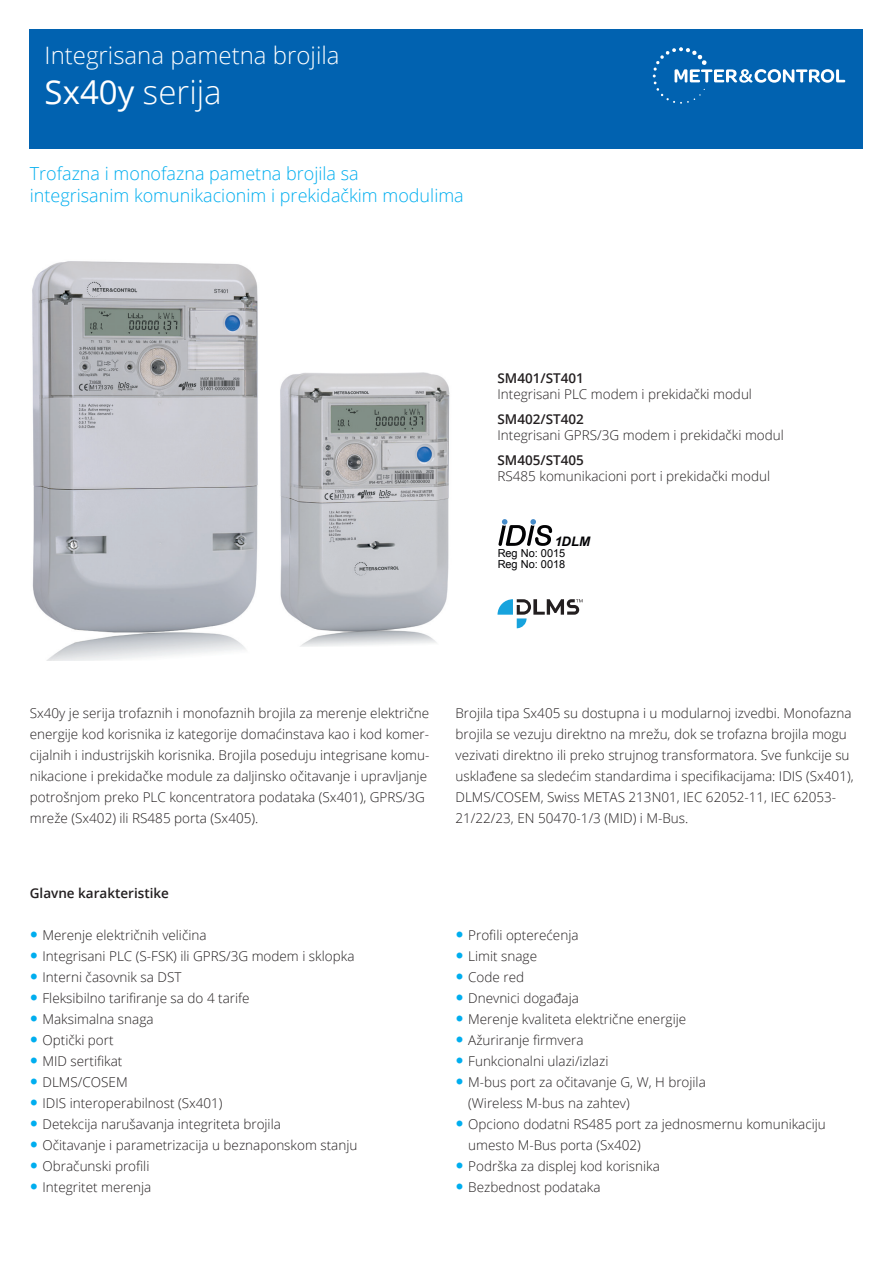
<style>
.page{position:relative;width:893px;height:1263px;background:#fff}
.page>*{position:absolute;margin:0;border:0;box-sizing:border-box;transform-origin:0 0}
.t1{font:300 33px "Open Sans";color:#fff}
.t2{font:300 24px "Open Sans";color:#fff}
.t3{font:300 18px/21.6px "Open Sans";color:#00aeef}
.t4{font:300 13.5px/21px "Open Sans";color:#231f20}
.Bullets{font:600 13.5px "Open Sans";color:#231f20}
.t5{font:italic 700 13.05px "Arial";color:#020204}
.t6{font:10.95px/11.1px "Arial";color:#020204}
.s1{font-weight:400}
</style>
<div class="page">
<div style="left:30px;top:30px;width:833px;height:119px;background:#0162b0"></div>
<svg style="left:653px;top:47px;width:192px;height:57px"></svg>
<img style="left:32px;top:261px;width:226px;height:399px">
<img style="left:280px;top:373px;width:170px;height:274px">
<svg style="left:498px;top:519px;width:54px;height:27px"></svg>
<svg style="left:497px;top:599px;width:86px;height:29px"></svg>
<p class="t2" style="left:45px;top:39px;width:296px">Integrisana pametna brojila</p>
<p class="t1" style="left:45px;top:69px;width:179px"><span class="s1">Sx40y</span> serija</p>
<p class="t3" style="left:30px;top:162px;width:436px">Trofazna i monofazna pametna brojila sa<br>integrisanim komunikacionim i prekidačkim modulima</p>
<p class="Bullets" style="left:497px;top:369px;width:88px">SM401/ST401</p>
<p class="t4" style="left:497px;top:384px;width:256px">Integrisani PLC modem i prekidački modul</p>
<p class="Bullets" style="left:497px;top:410px;width:88px">SM402/ST402</p>
<p class="t4" style="left:497px;top:425px;width:288px">Integrisani GPRS/3G modem i prekidački modul</p>
<p class="Bullets" style="left:497px;top:451px;width:88px">SM405/ST405</p>
<p class="t4" style="left:497px;top:465px;width:274px">RS485 komunikacioni port i prekidački modul</p>
<p class="t5" style="left:554px;top:533px;width:37px">1DLM</p>
<p class="t6" style="left:497px;top:548px;width:69px">Reg No: 0015<br>Reg No: 0018</p>
<p class="t4" style="left:30px;top:702px;width:401px">Sx40y je serija trofaznih i monofaznih brojila za merenje električne energije kod korisnika iz kategorije domaćinstava kao i kod komer&shy;cijalnih i industrijskih korisnika. Brojila poseduju integrisane komu&shy;nikacione i prekidačke module za daljinsko očitavanje i upravljanje potrošnjom preko PLC koncentratora podataka (Sx401), GPRS/3G mreže (Sx402) ili RS485 porta (Sx405).</p>
<p class="t4" style="left:455px;top:702px;width:400px">Brojila tipa Sx405 su dostupna i u modularnoj izvedbi. Monofazna brojila se vezuju direktno na mrežu, dok se trofazna brojila mogu vezivati direktno ili preko strujnog transformatora. Sve funkcije su usklađene sa sledećim standardima i specifikacijama: IDIS (Sx401), DLMS/COSEM, Swiss METAS 213N01, IEC 62052-11, IEC 62053- 21/22/23, EN 50470-1/3 (MID) i M-Bus.</p>
<p class="Bullets" style="left:30px;top:883px;width:141px">Glavne karakteristike</p>
<p class="t4" style="left:43px;top:924px;width:166px">Merenje električnih veličina</p>
<p class="t4" style="left:43px;top:945px;width:313px">Integrisani PLC (S-FSK) ili GPRS/3G modem i sklopka</p>
<p class="t4" style="left:43px;top:966px;width:141px">Interni časovnik sa DST</p>
<p class="t4" style="left:43px;top:987px;width:209px">Fleksibilno tarifiranje sa do 4 tarife</p>
<p class="t4" style="left:43px;top:1008px;width:113px">Maksimalna snaga</p>
<p class="t4" style="left:43px;top:1029px;width:73px">Optički port</p>
<p class="t4" style="left:43px;top:1050px;width:81px">MID sertifikat</p>
<p class="t4" style="left:43px;top:1071px;width:87px">DLMS/COSEM</p>
<p class="t4" style="left:43px;top:1092px;width:182px">IDIS interoperabilnost (Sx401)</p>
<p class="t4" style="left:43px;top:1113px;width:240px">Detekcija narušavanja integriteta brojila</p>
<p class="t4" style="left:43px;top:1134px;width:316px">Očitavanje i parametrizacija u beznaponskom stanju</p>
<p class="t4" style="left:43px;top:1155px;width:108px">Obračunski profili</p>
<p class="t4" style="left:43px;top:1176px;width:110px">Integritet merenja</p>
<p class="t4" style="left:468px;top:924px;width:112px">Profili opterećenja</p>
<p class="t4" style="left:468px;top:945px;width:70px">Limit snage</p>
<p class="t4" style="left:468px;top:966px;width:57px">Code red</p>
<p class="t4" style="left:468px;top:987px;width:112px">Dnevnici događaja</p>
<p class="t4" style="left:468px;top:1008px;width:219px">Merenje kvaliteta električne energije</p>
<p class="t4" style="left:468px;top:1029px;width:117px">Ažuriranje firmvera</p>
<p class="t4" style="left:468px;top:1050px;width:142px">Funkcionalni ulazi/izlazi</p>
<p class="t4" style="left:468px;top:1071px;width:239px">M-bus port za očitavanje G, W, H brojila (Wireless M-bus na zahtev)</p>
<p class="t4" style="left:468px;top:1113px;width:359px">Opciono dodatni RS485 port za jednosmernu komunikaciju umesto M-Bus porta (Sx402)</p>
<p class="t4" style="left:468px;top:1155px;width:193px">Podrška za displej kod korisnika</p>
<p class="t4" style="left:468px;top:1176px;width:134px">Bezbednost podataka</p>
</div>
